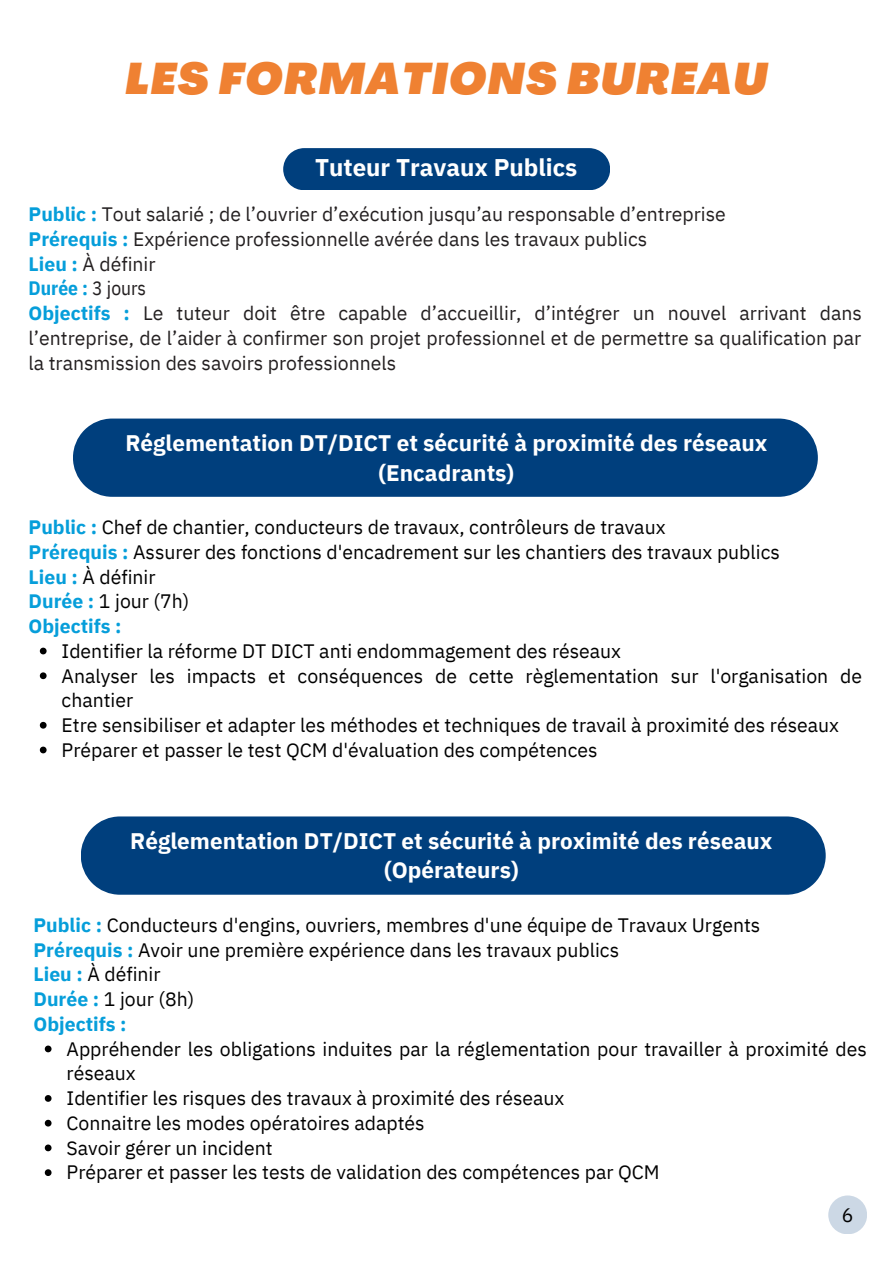
<style>
.page{position:relative;width:893px;height:1264px;background:#fff}
.page>*{position:absolute;margin:0;border:0;box-sizing:border-box;transform-origin:0 0}
.t1{font:italic 900 43.5px "Agrandir";letter-spacing:.035em;color:#ef8132}
.t2{font:700 24.15px "IBM Plex Sans";color:#fff}
.t3{font:700 22.5px/29.2px "IBM Plex Sans";color:#fff;text-align:center}
.t4{font:19.5px "IBM Plex Sans";color:#000}
.t5{font:19.35px/24.8px "IBM Plex Sans";color:#000}
.t6{font:19.35px/24.8px "IBM Plex Sans";color:#231f20}
.t7{font:700 19.35px "IBM Plex Sans Cond";color:#069eda}
.s1{font-weight:700;color:#069eda}
.s2{font-weight:400;color:#231f20}
</style>
<div class="page">
<div style="left:283px;top:148px;width:326px;height:42px;background:#003f7d"></div>
<svg style="left:40px;top:647px;width:7px;height:7px"></svg>
<svg style="left:40px;top:672px;width:7px;height:7px"></svg>
<svg style="left:40px;top:722px;width:7px;height:6px"></svg>
<svg style="left:40px;top:746px;width:7px;height:7px"></svg>
<div style="left:73px;top:418px;width:744px;height:79px;background:#003f7d"></div>
<svg style="left:45px;top:1045px;width:7px;height:7px"></svg>
<svg style="left:45px;top:1095px;width:7px;height:6px"></svg>
<svg style="left:45px;top:1119px;width:7px;height:7px"></svg>
<svg style="left:45px;top:1144px;width:7px;height:7px"></svg>
<svg style="left:45px;top:1169px;width:7px;height:6px"></svg>
<div style="left:81px;top:816px;width:744px;height:78px;background:#003f7d"></div>
<div style="left:828px;top:1195px;width:39px;height:39px;background:#ccd8e5;border-radius:50%"></div>
<h1 class="t1" style="left:125px;top:62px;width:643px">LES FORMATIONS BUREAU</h1>
<p class="t2" style="left:315px;top:151px;width:264px">Tuteur Travaux Publics</p>
<p class="t6" style="left:29px;top:202px;width:698px"><span class="s1">Public :</span> Tout salarié ; de l’ouvrier d’exécution jusqu’au responsable d’entreprise<br><span class="s1">Prérequis :</span> Expérience professionnelle avérée dans les travaux publics<br><span class="s1">Lieu :</span> À définir</p>
<p class="t7" style="left:29px;top:275px;width:119px">Durée : <span class="s2">3 jours</span></p>
<p class="t6" style="left:29px;top:300px;width:834px;text-align:justify"><span class="s1">Objectifs :</span> Le tuteur doit être capable d’accueillir, d’intégrer un nouvel arrivant dans l’entreprise, de l’aider à confirmer son projet professionnel et de permettre sa qualification par la transmission des savoirs professionnels</p>
<p class="t3" style="left:125px;top:428px;width:643px">Réglementation DT/DICT et sécurité à proximité des réseaux (Encadrants)</p>
<p class="t5" style="left:29px;top:514px;width:752px"><span class="s1">Public :</span> Chef de chantier, conducteurs de travaux, contrôleurs de travaux<br><span class="s1">Prérequis :</span> Assurer des fonctions d'encadrement sur les chantiers des travaux publics <span class="s1">Lieu :</span> À définir<br><span class="s1">Durée :</span> 1 jour (7h)<br><span class="s1">Objectifs :</span></p>
<p class="t5" style="left:62px;top:638px;width:802px">Identifier la réforme DT DICT anti endommagement des réseaux<br>Analyser les impacts et conséquences de cette règlementation sur l'organisation de chantier<br>Etre sensibiliser et adapter les méthodes et techniques de travail à proximité des réseaux Préparer et passer le test QCM d'évaluation des compétences</p>
<p class="t3" style="left:130px;top:826px;width:643px">Réglementation DT/DICT et sécurité à proximité des réseaux (Opérateurs)</p>
<p class="t5" style="left:34px;top:912px;width:728px"><span class="s1">Public :</span> Conducteurs d'engins, ouvriers, membres d'une équipe de Travaux Urgents <span class="s1">Prérequis :</span> Avoir une première expérience dans les travaux publics<br><span class="s1">Lieu :</span> À définir<br><span class="s1">Durée :</span> 1 jour (8h)<br><span class="s1">Objectifs :</span></p>
<p class="t5" style="left:67px;top:1036px;width:801px">Appréhender les obligations induites par la réglementation pour travailler à proximité des réseaux<br>Identifier les risques des travaux à proximité des réseaux<br>Connaitre les modes opératoires adaptés<br>Savoir gérer un incident<br>Préparer et passer les tests de validation des compétences par QCM</p>
<p class="t4" style="left:841px;top:1201px;width:13px">6</p>
</div>
